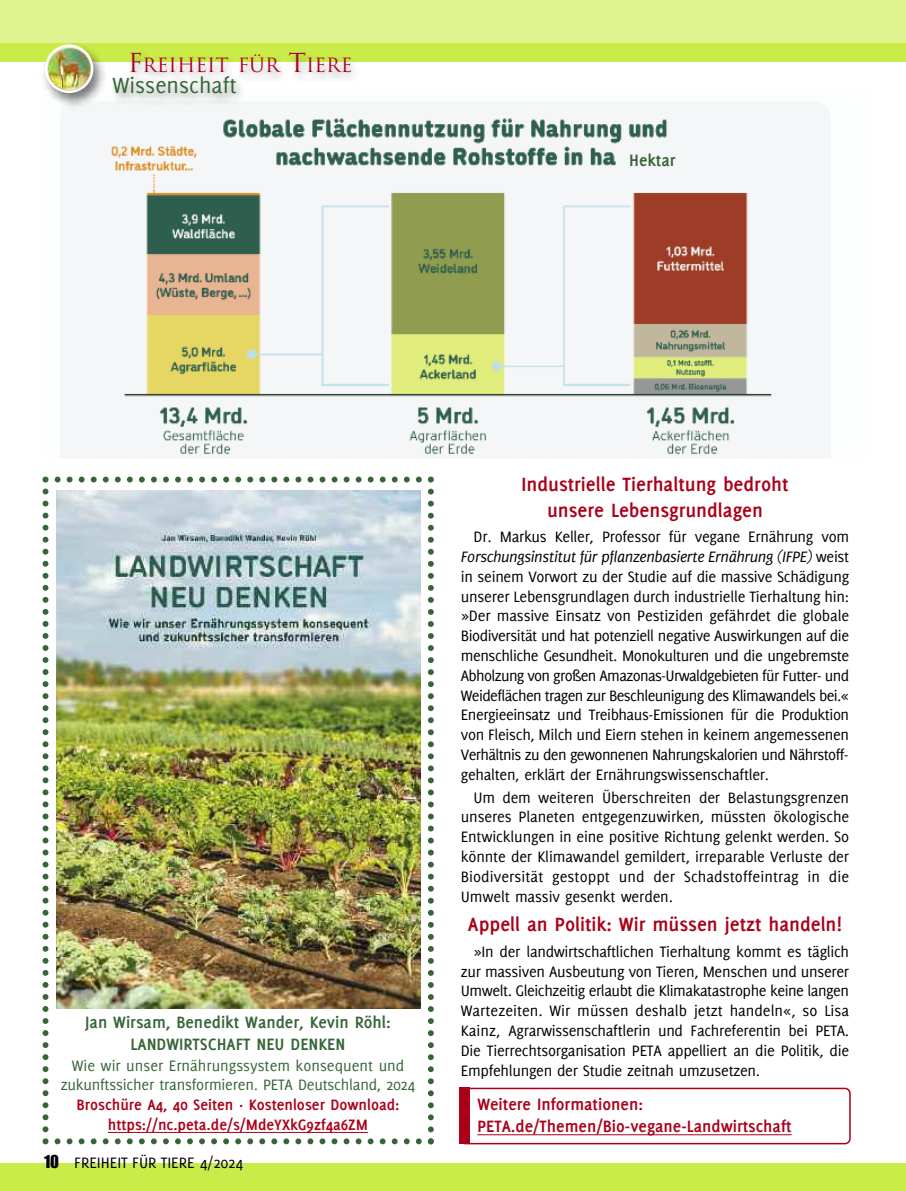
<style>
.page{position:relative;width:906px;height:1191px;background:#fff}
.page>*{position:absolute;margin:0;border:0;box-sizing:border-box;transform-origin:0 0}
.t1{font:24px "Delicious";color:#376538}
.t2{font:700 21px/25.5px "Delicious";color:#aa0019;text-align:center}
.t3{font:19.2px "Trajan";color:#aa0019}
.t4{font:700 18px/21.6px "Delicious";color:#376538;text-align:center}
.t5{font:700 18px/21.8px "Delicious";color:#aa0019}
.t6{font:16.5px/19.8px "Delicious";letter-spacing:-.02em;color:#000006;text-align:justify}
.t7{font:16.5px/19.8px "Delicious";letter-spacing:-.015em;color:#376538;text-align:center}
.t8{font:700 16.5px/19.8px "Delicious";color:#aa0019;text-align:center}
.t9{font:16.5px "Delicious";color:#000006}
.s1{font-size:25.5px}
.s2{font-style:italic}
.s3{font-family:"Impact"}
</style>
<div class="page">
<img style="left:111px;top:137px;width:662px;height:319px">
<div style="left:0;top:1163px;width:906px;height:28px;background:#c9ec48"></div>
<div style="left:0;top:0;width:906px;height:44px;background:#dff391"></div>
<div style="left:0;top:43px;width:906px;height:18px;background:#c9ec48"></div>
<img style="left:38px;top:61px;width:51px;height:51px">
<img style="left:45px;top:44px;width:37px;height:49px">
<img style="left:82px;top:46px;width:324px;height:59px">
<img style="left:102px;top:65px;width:566px;height:72px">
<svg style="left:43px;top:476px;width:391px;height:668px"></svg>
<img style="left:56px;top:490px;width:365px;height:518px">
<hr style="left:108px;top:1132px;width:260px;height:1px;background:#aa0019">
<svg style="left:470px;top:1087px;width:380px;height:57px"></svg>
<div style="left:459px;top:1087px;width:11px;height:57px;background:#aa0019"></div>
<hr style="left:477px;top:1134px;width:314px;height:1px;background:#aa0019">
<p class="t3" style="left:128px;top:54px;width:226px"><span class="s1">F</span>REIHEIT FÜR <span class="s1">T</span>IERE</p>
<h1 class="t1" style="left:112px;top:76px;width:126px">Wissenschaft</h1>
<p class="t4" style="left:629px;top:150px;width:48px">Hektar</p>
<p class="t2" style="left:521px;top:473px;width:269px">Industrielle Tierhaltung bedroht unsere Lebensgrundlagen</p>
<p class="t6" style="left:461px;top:528px;width:390px;text-indent:13px">Dr. Markus Keller, Professor für vegane Ernährung vom <span class="s2">Forschungsinstitut für pflanzenbasierte Ernährung (IFPE)</span> weist in seinem Vorwort zu der Studie auf die massive Schädigung unserer Lebensgrundlagen durch industrielle Tierhaltung hin: »Der massive Einsatz von Pestiziden gefährdet die globale Biodiversität und hat potenziell negative Auswirkungen auf die menschliche Gesundheit. Monokulturen und die ungebremste Abholzung von großen Amazonas-Urwaldgebieten für Futter- und Weideflächen tragen zur Beschleunigung des Klimawandels bei.« Energieeinsatz und Treibhaus-Emissionen für die Produktion von Fleisch, Milch und Eiern stehen in keinem angemessenen Verhältnis zu den gewonnenen Nahrungskalorien und Nährstoff&shy;gehalten, erklärt der Ernährungswissenschaftler.</p>
<p class="t6" style="left:461px;top:788px;width:390px;text-indent:13px">Um dem weiteren Überschreiten der Belastungsgrenzen unseres Planeten entgegenzuwirken, müssten ökologische Entwicklungen in eine positive Richtung gelenkt werden. So könnte der Klimawandel gemildert, irreparable Verluste der Biodiversität gestoppt und der Schadstoffeintrag in die Umwelt massiv gesenkt werden.</p>
<p class="t2" style="left:468px;top:912px;width:375px">Appell an Politik: Wir müssen jetzt handeln!</p>
<p class="t6" style="left:461px;top:942px;width:390px;text-indent:13px">»In der landwirtschaftlichen Tierhaltung kommt es täglich zur massiven Ausbeutung von Tieren, Menschen und unserer Umwelt. Gleichzeitig erlaubt die Klimakatastrophe keine langen Wartezeiten. Wir müssen deshalb jetzt handeln«, so Lisa Kainz, Agrarwissenschaftlerin und Fachreferentin bei PETA.<br>Die Tierrechtsorganisation PETA appelliert an die Politik, die Empfehlungen der Studie zeitnah umzusetzen.</p>
<p class="t4" style="left:85px;top:1013px;width:307px">Jan Wirsam, Benedikt Wander, Kevin Röhl:<br>LANDWIRTSCHAFT NEU DENKEN</p>
<p class="t7" style="left:61px;top:1056px;width:356px">Wie wir unser Ernährungssystem konsequent und zukunftssicher transformieren. PETA Deutschland, 2024</p>
<p class="t8" style="left:77px;top:1096px;width:324px">Broschüre A4, 40 Seiten · Kostenloser Download: https://nc.peta.de/s/MdeYXkG9zf4a6ZM</p>
<p class="t5" style="left:477px;top:1094px;width:316px">Weitere Informationen:<br>PETA.de/Themen/Bio-vegane-Landwirtschaft</p>
<p class="t9" style="left:44px;top:1156px;width:200px"><span class="s3">10</span> FREIHEIT FÜR TIERE 4/2024</p>
</div>
